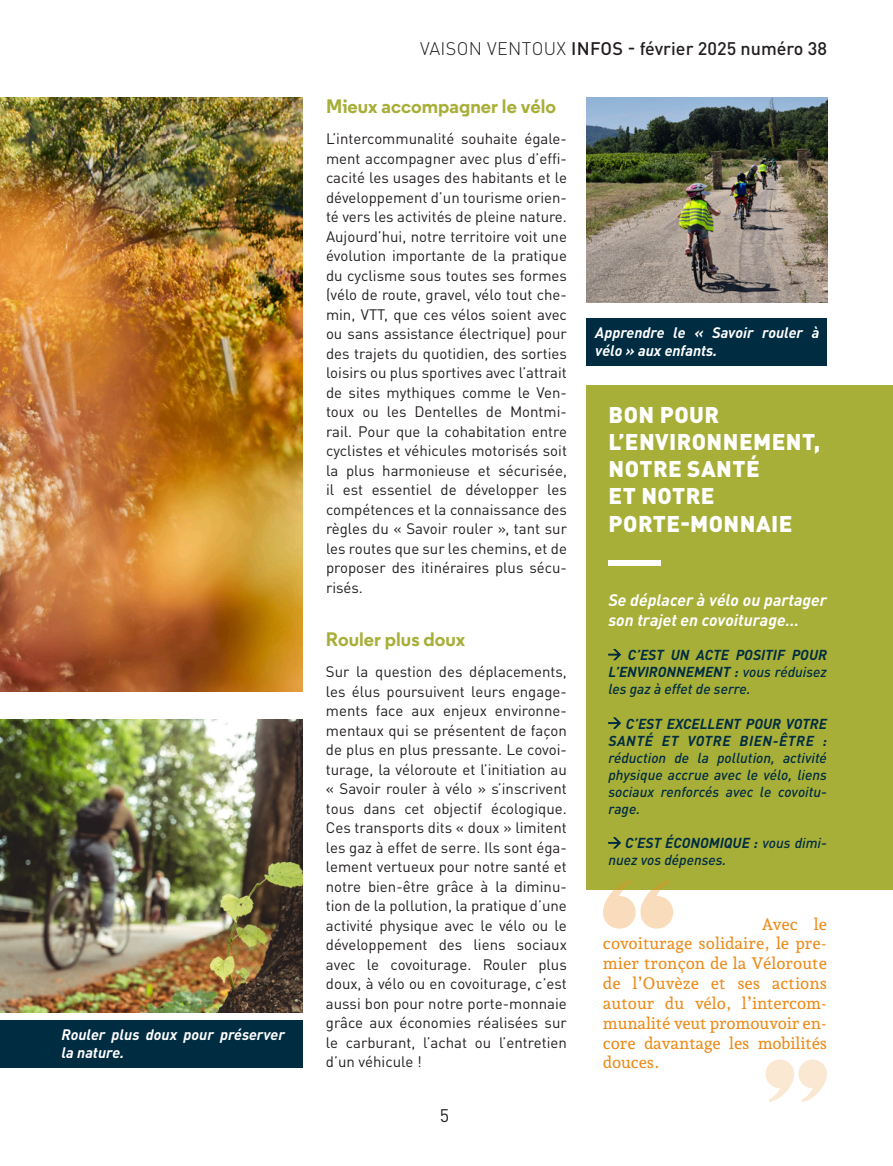
<style>
.page{position:relative;width:893px;height:1166px;background:#fff}
.page>*{position:absolute;margin:0;border:0;box-sizing:border-box;transform-origin:0 0}
.t1{font:900 22.5px/27px "DIN Pro";letter-spacing:.02em;color:#fff}
.t2{font:700 19.5px "Regular";color:#a7af38}
.t3{font:500 18px "DIN Pro";color:#231f20}
.t4{font:18px "DIN Pro";color:#231f20}
.t5{font:16.5px/19.8px "Andada Pro";letter-spacing:-.01em;color:#eb8c1b;text-align:justify}
.t6{font:italic 700 16.5px/19.8px "DIN Pro";color:#fff}
.t7{font:15px/19.5px "DIN Pro";color:#231f20;text-align:justify}
.t8{font:italic 700 15px/17.9px "DIN Pro";color:#fff}
.t9{font:italic 500 14.25px/17.1px "DIN Pro";color:#002c42;text-align:justify}
.t10{font:italic 700 14.25px/17.1px "DIN Pro";color:#002c42;text-align:justify}
.s1{font-weight:300}
.s2{font-weight:500}
.s3{font-weight:700}
</style>
<div class="page">
<img style="left:0;top:719px;width:302px;height:293px">
<img style="left:586px;top:98px;width:241px;height:204px">
<img style="left:0;top:98px;width:303px;height:593px">
<div style="left:586px;top:385px;width:307px;height:504px;background:#a7af38"></div>
<svg style="left:608px;top:649px;width:13px;height:11px"></svg>
<svg style="left:608px;top:717px;width:13px;height:11px"></svg>
<svg style="left:608px;top:837px;width:13px;height:11px"></svg>
<div style="left:608px;top:560px;width:53px;height:6px;background:#fff"></div>
<svg style="left:765px;top:1059px;width:62px;height:42px"></svg>
<svg style="left:603px;top:880px;width:70px;height:48px"></svg>
<div style="left:0;top:1020px;width:302px;height:47px;background:#002c42"></div>
<div style="left:586px;top:318px;width:241px;height:47px;background:#002c42"></div>
<p class="t8" style="left:62px;top:1023px;width:225px">Rouler plus doux pour préserver la nature.</p>
<p class="t3" style="left:420px;top:34px;width:408px"><span class="s1">VAISON VENTOUX</span> INFOS - février 2025 numéro 38</p>
<p class="t2" style="left:326px;top:93px;width:232px">Mieux accompagner le vélo</p>
<p class="t7" style="left:326px;top:127px;width:242px">L’intercommunalité souhaite égale&shy;ment accompagner avec plus d’effi&shy;cacité les usages des habitants et le développement d’un tourisme orien&shy;té vers les activités de pleine nature.<br>Aujourd’hui, notre territoire voit une évolution importante de la pratique du cyclisme sous toutes ses formes (vélo de route, gravel, vélo tout che&shy;min, VTT, que ces vélos soient avec ou sans assistance électrique) pour des trajets du quotidien, des sorties loisirs ou plus sportives avec l’attrait de sites mythiques comme le Ven&shy;toux ou les Dentelles de Montmi&shy;rail. Pour que la cohabitation entre cyclistes et véhicules motorisés soit la plus harmonieuse et sécurisée, il est essentiel de développer les compétences et la connaissance des règles du « Savoir rouler », tant sur les routes que sur les chemins, et de proposer des itinéraires plus sécu&shy;risés.</p>
<p class="t2" style="left:326px;top:625px;width:141px">Rouler plus doux</p>
<p class="t7" style="left:326px;top:660px;width:242px">Sur la question des déplacements, les élus poursuivent leurs engage&shy;ments face aux enjeux environne&shy;mentaux qui se présentent de façon de plus en plus pressante. Le covoi&shy;turage, la véloroute et l’initiation au « Savoir rouler à vélo » s’inscrivent tous dans cet objectif écologique.<br>Ces transports dits « doux » limitent les gaz à effet de serre. Ils sont éga&shy;lement vertueux pour notre santé et notre bien-être grâce à la diminu&shy;tion de la pollution, la pratique d’une activité physique avec le vélo ou le développement des liens sociaux avec le covoiturage. Rouler plus doux, à vélo ou en covoiturage, c’est aussi bon pour notre porte-monnaie grâce aux économies réalisées sur le carburant, l’achat ou l’entretien d’un véhicule !</p>
<p class="t4" style="left:440px;top:1101px;width:11px">5</p>
<p class="t8" style="left:595px;top:322px;width:226px">Apprendre le « Savoir rouler à vélo » aux enfants.</p>
<p class="t1" style="left:609px;top:399px;width:112px">BON POUR</p>
<p class="t1" style="left:609px;top:426px;width:213px">L’ENVIRONNEMENT,<br>NOTRE SANTÉ</p>
<p class="t1" style="left:609px;top:480px;width:185px">ET NOTRE<br>PORTE-MONNAIE</p>
<p class="t6" style="left:608px;top:588px;width:220px">Se déplacer à vélo ou partager son trajet en covoiturage…</p>
<p class="t10" style="left:608px;top:644px;width:220px;text-indent:20px">C’EST UN ACTE POSITIF POUR L’ENVIRONNEMENT : <span class="s2">vous réduisez les gaz à effet de serre.</span></p>
<p class="t9" style="left:608px;top:713px;width:220px;text-indent:18px"><span class="s3">C’EST EXCELLENT POUR VOTRE SANTÉ ET VOTRE BIEN-ÊTRE : </span>réduction de la pollution, activité physique accrue avec le vélo, liens sociaux renforcés avec le covoitu&shy;rage.</p>
<p class="t9" style="left:608px;top:832px;width:220px;text-indent:17px"><span class="s3">C’EST ÉCONOMIQUE :</span> vous dimi&shy;nuez vos dépenses.</p>
<p class="t5" style="left:603px;top:913px;width:226px;text-indent:158px">Avec le covoiturage solidaire, le pre&shy;mier tronçon de la Véloroute de l’Ouvèze et ses actions autour du vélo, l’intercom&shy;munalité veut promouvoir en&shy;core davantage les mobilités douces.</p>
</div>
